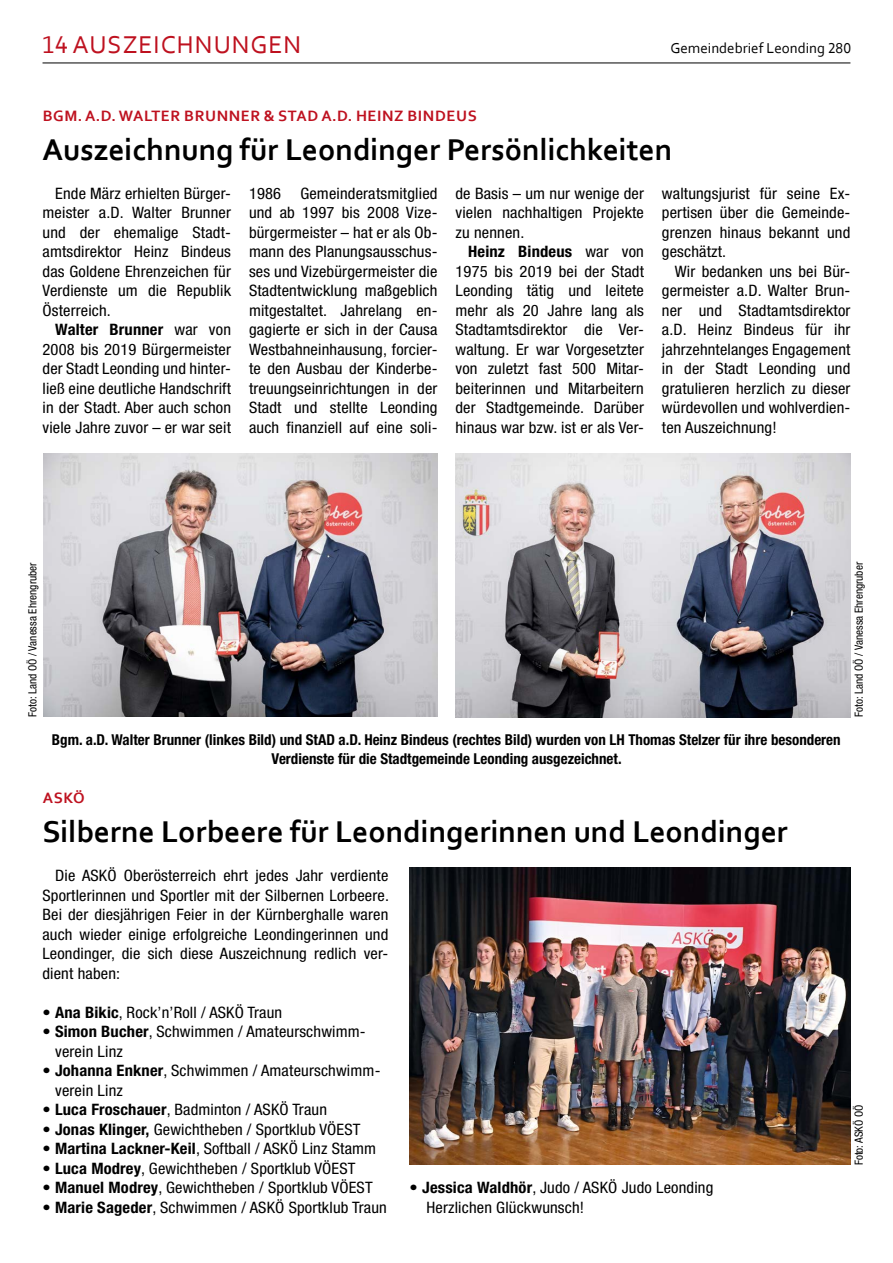
<style>
.page{position:relative;width:893px;height:1263px;background:#fff}
.page>*{position:absolute;margin:0;border:0;box-sizing:border-box;transform-origin:0 0}
.t1{font:700 31.5px "Corbel";color:#000}
.t2{font:25.5px "Corbel";letter-spacing:.04em;color:#be111f}
.t3{font:condensed 15.75px/19.5px "Helvetica Neue";letter-spacing:.01em;color:#000;text-align:justify;scale:1.05 1}
.t4{font:700 15.75px "Corbel";letter-spacing:.04em;color:#be111f}
.t5{font:700 condensed 15px/19.5px "Helvetica Neue";color:#000;text-align:center}
.t6{font:15px "Corbel";color:#000}
.t7{font:condensed 11.25px "Helvetica Neue";color:#000}
.s1{font-weight:700}
</style>
<div class="page">
<hr style="left:43px;top:63px;width:807px;height:1px;background:#000">
<img style="left:455px;top:454px;width:395px;height:263px">
<img style="left:43px;top:454px;width:394px;height:263px">
<img style="left:410px;top:868px;width:440px;height:296px">
<h2 class="t2" style="left:43px;top:29px;width:260px">14 AUSZEICHNUNGEN</h2>
<p class="t6" style="left:670px;top:39px;width:182px">Gemeindebrief Leonding 280</p>
<p class="t4" style="left:43px;top:106px;width:435px">BGM. A.D. WALTER BRUNNER &amp; STAD A.D. HEINZ BINDEUS</p>
<h1 class="t1" style="left:43px;top:130px;width:631px">Auszeichnung für Leondinger Persönlichkeiten</h1>
<p class="t3" style="left:43px;top:183px;width:181px;text-indent:13px">Ende März erhielten Bürger&shy;meister a.D. Walter Brunner und der ehemalige Stadt&shy;amtsdirektor Heinz Bindeus das Goldene Ehrenzeichen für Verdienste um die Republik Österreich.</p>
<p class="t3" style="left:43px;top:320px;width:181px;text-indent:13px"><span class="s1">Walter Brunner</span> war von 2008 bis 2019 Bürgermeister der Stadt Leonding und hinter&shy;ließ eine deutliche Handschrift in der Stadt. Aber auch schon viele Jahre zuvor – er war seit</p>
<p class="t3" style="left:249px;top:183px;width:181px">1986 Gemeinderatsmitglied und ab 1997 bis 2008 Vize&shy;bürgermeister – hat er als Ob&shy;mann des Planungsausschus&shy;ses und Vizebürgermeister die Stadtentwicklung maßgeblich mitgestaltet. Jahrelang en&shy;gagierte er sich in der Causa Westbahneinhausung, forcier&shy;te den Ausbau der Kinderbe&shy;treuungseinrichtungen in der Stadt und stellte Leonding auch finanziell auf eine soli-</p>
<p class="t3" style="left:455px;top:183px;width:181px">de Basis – um nur wenige der vielen nachhaltigen Projekte zu nennen.</p>
<p class="t3" style="left:455px;top:242px;width:181px;text-indent:13px"><span class="s1">Heinz Bindeus</span> war von 1975 bis 2019 bei der Stadt Leonding tätig und leitete mehr als 20 Jahre lang als Stadtamtsdirektor die Ver&shy;waltung. Er war Vorgesetzter von zuletzt fast 500 Mitar&shy;beiterinnen und Mitarbeitern der Stadtgemeinde. Darüber hinaus war bzw. ist er als Ver-</p>
<p class="t3" style="left:662px;top:183px;width:181px">waltungsjurist für seine Ex&shy;pertisen über die Gemeinde&shy;grenzen hinaus bekannt und geschätzt.</p>
<p class="t3" style="left:662px;top:261px;width:181px;text-indent:13px">Wir bedanken uns bei Bür&shy;germeister a.D. Walter Brun&shy;ner und Stadtamtsdirektor a.D. Heinz Bindeus für ihr jahrzehntelanges Engagement in der Stadt Leonding und gratulieren herzlich zu dieser würdevollen und wohlverdien&shy;ten Auszeichnung!</p>
<p class="t7" style="left:26px;top:717px;width:156px;rotate:-90deg">Foto: Land OÖ / Vanessa Ehrengruber</p>
<p class="t7" style="left:852px;top:717px;width:156px;rotate:-90deg">Foto: Land OÖ / Vanessa Ehrengruber</p>
<p class="t5" style="left:52px;top:729px;width:790px">Bgm. a.D. Walter Brunner (linkes Bild) und StAD a.D. Heinz Bindeus (rechtes Bild) wurden von LH Thomas Stelzer für ihre besonderen<br>Verdienste für die Stadtgemeinde Leonding ausgezeichnet.</p>
<p class="t4" style="left:43px;top:788px;width:44px">ASKÖ</p>
<h1 class="t1" style="left:42px;top:812px;width:747px">Silberne Lorbeere für Leondingerinnen und Leondinger</h1>
<p class="t3" style="left:42px;top:866px;width:331px;text-indent:13px">Die ASKÖ Oberösterreich ehrt jedes Jahr verdiente Sportlerinnen und Sportler mit der Silbernen Lorbeere.<br>Bei der diesjährigen Feier in der Kürnberghalle waren auch wieder einige erfolgreiche Leondingerinnen und Leondinger, die sich diese Auszeichnung redlich ver&shy;dient haben:</p>
<p class="t3" style="left:42px;top:1002px;width:230px">• <span class="s1">Ana Bikic</span>, Rock’n’Roll / ASKÖ Traun</p>
<p class="t3" style="left:55px;top:1022px;width:297px;text-indent:-13px"><span class="s1">• Simon Bucher</span>, Schwimmen / Amateurschwimm&shy;verein Linz</p>
<p class="t3" style="left:55px;top:1061px;width:311px;text-indent:-13px">• <span class="s1">Johanna Enkner</span>, Schwimmen / Amateurschwimm&shy;verein Linz</p>
<p class="t3" style="left:42px;top:1100px;width:272px">• <span class="s1">Luca Froschauer</span>, Badminton / ASKÖ Traun</p>
<p class="t3" style="left:42px;top:1119px;width:304px">• <span class="s1">Jonas Klinger,</span> Gewichtheben / Sportklub VÖEST</p>
<p class="t3" style="left:42px;top:1139px;width:319px">• <span class="s1">Martina Lackner-Keil</span>, Softball / ASKÖ Linz Stamm</p>
<p class="t3" style="left:42px;top:1158px;width:300px">• <span class="s1">Luca Modrey</span>, Gewichtheben / Sportklub VÖEST</p>
<p class="t3" style="left:42px;top:1178px;width:316px">• <span class="s1">Manuel Modrey</span>, Gewichtheben / Sportklub VÖEST</p>
<p class="t3" style="left:42px;top:1197px;width:329px">• <span class="s1">Marie Sageder</span>, Schwimmen / ASKÖ Sportklub Traun</p>
<p class="t3" style="left:426px;top:1178px;width:275px;text-indent:-17px">• <span class="s1">Jessica Waldhör</span>, Judo / ASKÖ Judo Leonding<br>Herzlichen Glückwunsch!</p>
<p class="t7" style="left:852px;top:1165px;width:62px;rotate:-90deg">Foto: ASKÖ OÖ</p>
</div>
